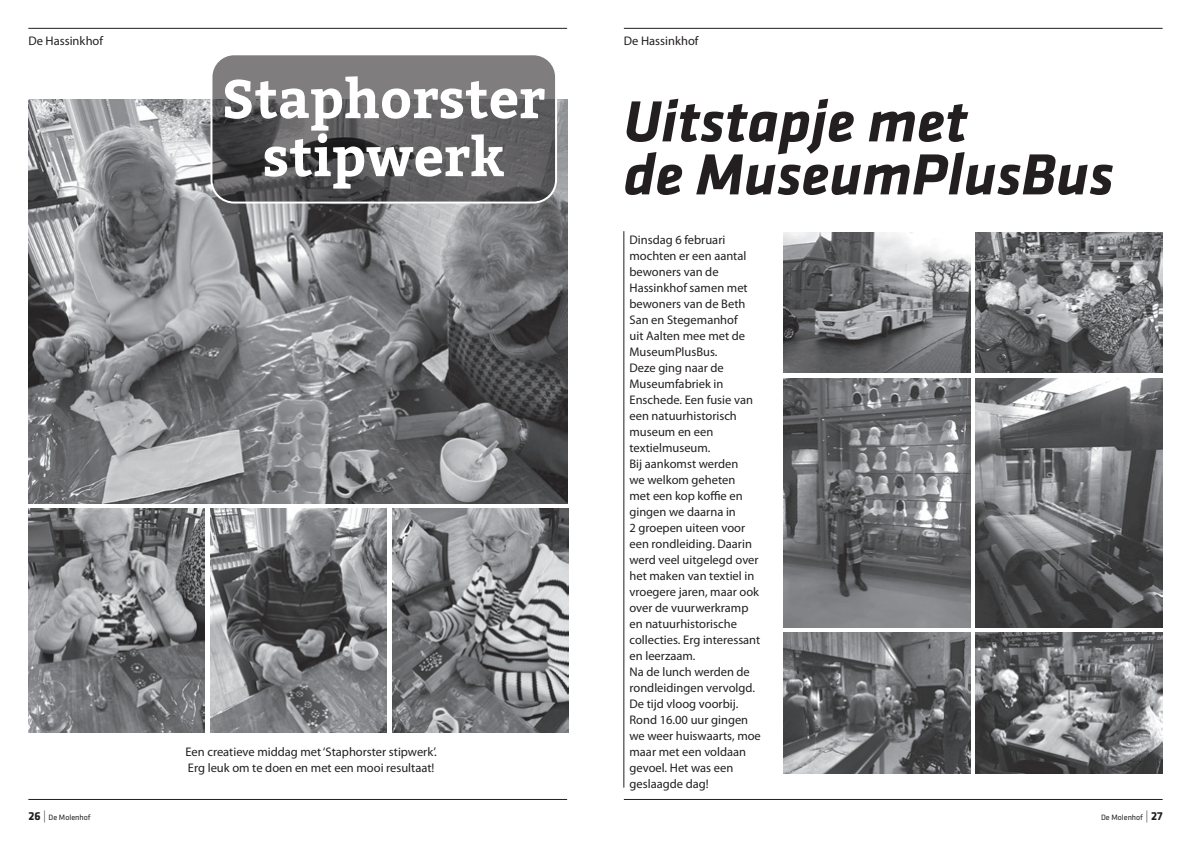
<style>
.page{position:relative;width:1191px;height:842px;background:#fff}
.page>*{position:absolute;margin:0;border:0;box-sizing:border-box;transform-origin:0 0}
.kop{font:italic 700 60px/53px "Klavika";color:#231f20}
.kop-2{font:700 54px "Bitter";color:#fff}
.bodytekst{font:12.5px/16px "Myriad Pro";color:#231f20}
.t1{font:8px "Klavika";color:#231f20}
.s1{font-weight:700;font-size:12px}
.s2{font-weight:300;font-size:12px}
</style>
<div class="page">
<hr style="left:28px;top:28px;width:539px;height:1px;background:#231f20">
<hr style="left:28px;top:799px;width:539px;height:1px;background:#231f20">
<hr style="left:624px;top:799px;width:538px;height:1px;background:#231f20">
<hr style="left:624px;top:28px;width:538px;height:1px;background:#231f20">
<hr style="left:623px;top:231px;width:1px;height:557px;background:#231f20">
<img style="left:28px;top:509px;width:176px;height:223px">
<img style="left:210px;top:509px;width:176px;height:223px">
<img style="left:392px;top:509px;width:176px;height:223px">
<img style="left:28px;top:99px;width:539px;height:404px">
<img style="left:783px;top:378px;width:187px;height:249px">
<img style="left:975px;top:232px;width:187px;height:140px">
<img style="left:975px;top:378px;width:187px;height:249px">
<img style="left:783px;top:633px;width:187px;height:140px">
<img style="left:975px;top:633px;width:187px;height:140px">
<img style="left:783px;top:232px;width:187px;height:140px">
<svg style="left:211px;top:54px;width:345px;height:149px;background:#646264"></svg>
<div style="left:210px;top:53px;width:347px;height:151px;border:2px solid #fff;border-radius:23px"></div>
<p class="bodytekst" style="left:28px;top:33px;width:76px">De Hassinkhof</p>
<p class="bodytekst" style="left:624px;top:33px;width:76px">De Hassinkhof</p>
<p class="kop-2" style="left:222px;top:66px;width:325px">Staphorster</p>
<p class="kop-2" style="left:263px;top:124px;width:243px">stipwerk</p>
<p class="bodytekst" style="left:185px;top:744px;width:253px">Een creatieve middag met ‘Staphorster stipwerk’.<br>Erg leuk om te doen en met een mooi resultaat!</p>
<p class="kop" style="left:624px;top:96px;width:491px">Uitstapje met<br>de MuseumPlusBus</p>
<p class="bodytekst" style="left:629px;top:232px;width:120px">Dinsdag 6 februari mochten er een aantal bewoners van de<br>Hassinkhof samen met bewoners van de Beth<br>San en Stegemanhof uit Aalten mee met de<br>MuseumPlusBus.</p>
<p class="bodytekst" style="left:629px;top:360px;width:125px">Deze ging naar de<br>Museumfabriek in<br>Enschede. Een fusie van een natuurhistorisch museum en een textielmuseum.</p>
<p class="bodytekst" style="left:629px;top:456px;width:132px">Bij aankomst werden<br>we welkom geheten<br>met een kop koffie en gingen we daarna in<br>2 groepen uiteen voor een rondleiding. Daarin werd veel uitgelegd over het maken van textiel in vroegere jaren, maar ook over de vuurwerkramp en natuurhistorische collecties. Erg interessant en leerzaam.</p>
<p class="bodytekst" style="left:629px;top:664px;width:133px">Na de lunch werden de rondleidingen vervolgd.<br>De tijd vloog voorbij.<br>Rond 16.00 uur gingen we weer huiswaarts, moe maar met een voldaan gevoel. Het was een geslaagde dag!</p>
<p class="t1" style="left:28px;top:813px;width:64px"><span class="s1">26</span> <span class="s2">|</span> De Molenhof</p>
<p class="t1" style="left:1101px;top:813px;width:63px">De Molenhof <span class="s2">|</span> <span class="s1">27</span></p>
</div>
